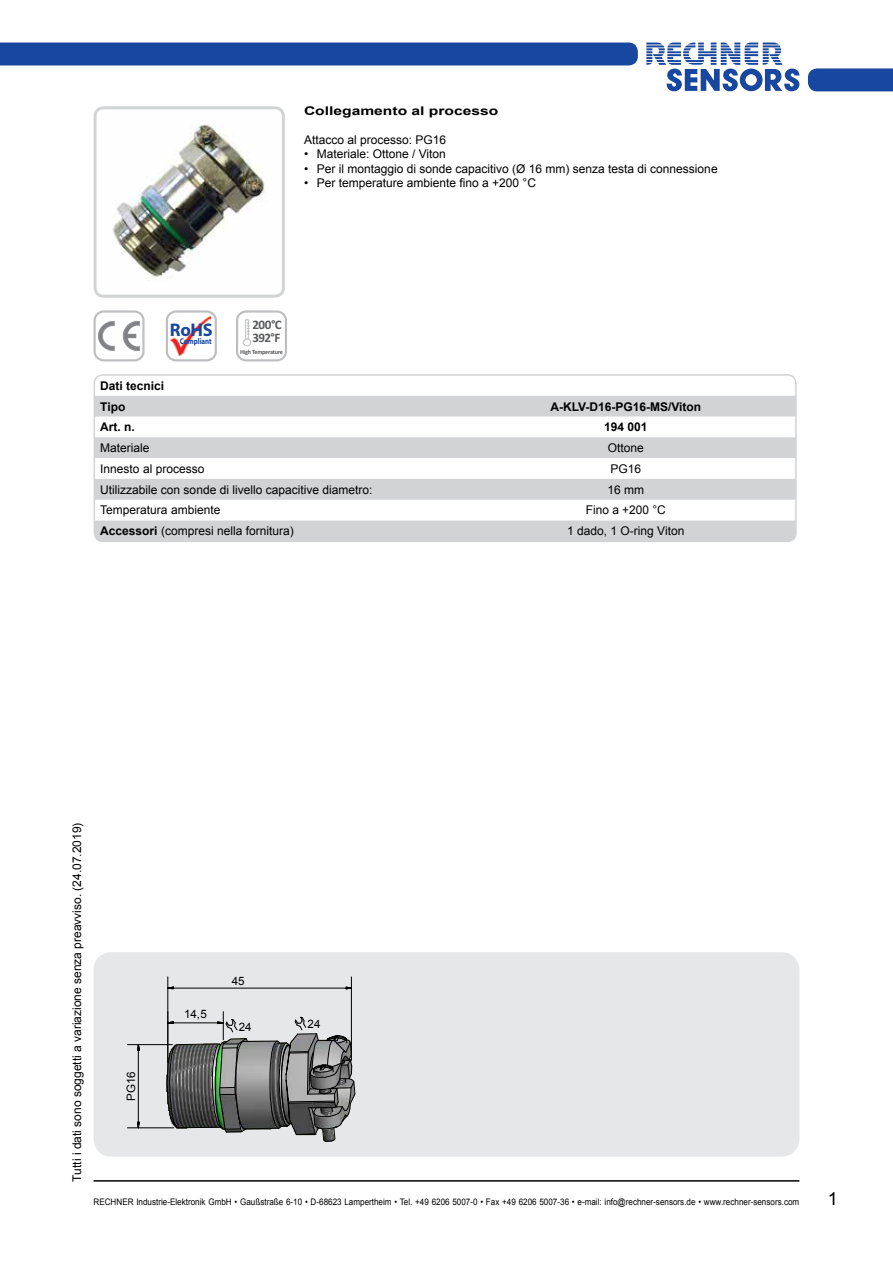
<style>
.page{position:relative;width:893px;height:1263px;background:#fff}
.page>*{position:absolute;margin:0;border:0;box-sizing:border-box;transform-origin:0 0}
.t1{font:700 18.3px "Myriad Pro";color:#17479e}
.t2{font:18px "Arial";color:#000}
.t3{font:700 13.05px/13px "Calibri";letter-spacing:-.045em;color:#58595b}
.t4{font:12px "Arial";color:#000}
.t5{font:700 12px/20.7px "Arial";color:#000}
.t6{font:700 12px "Arial";color:#000;scale:1.3 1}
.t7{font:11.55px "Arial";letter-spacing:-.01em;color:#000}
.t8{font:9px "Arial";color:#000;scale:.9 1}
.t9{font:700 8.4px "Myriad Pro";color:#17479e;scale:.82 1}
.t10{font:700 6.3px "Calibri";letter-spacing:-.045em;color:#58595b}
.s1{font-weight:700}
</style>
<div class="page">
<svg style="left:646px;top:43px;width:153px;height:48px"></svg>
<div style="left:808px;top:68px;width:85px;height:23px;background:#17479e"></div>
<hr style="left:94px;top:1180px;width:705px;height:1px;background:#000">
<div style="left:0;top:43px;width:638px;height:22px;background:#17479e"></div>
<div style="left:94px;top:952px;width:705px;height:205px;background:#e6e7e8;border-radius:18px"></div>
<div style="left:94px;top:310px;width:51px;height:51px;border:2px solid #bcbec0;border-radius:9px"></div>
<svg style="left:98px;top:321px;width:42px;height:30px"></svg>
<div style="left:166px;top:310px;width:51px;height:51px;border:2px solid #bcbec0;border-radius:9px"></div>
<img style="left:171px;top:316px;width:39px;height:40px">
<img style="left:98px;top:110px;width:183px;height:184px">
<div style="left:94px;top:106px;width:191px;height:192px;border:3px solid #d1d3d4;border-radius:9px"></div>
<svg style="left:166px;top:976px;width:189px;height:166px"></svg>
<hr style="left:168px;top:1012px;width:1px;height:51px;background:#000">
<svg style="left:137px;top:1045px;width:3px;height:9px"></svg>
<svg style="left:137px;top:1122px;width:3px;height:7px"></svg>
<hr style="left:138px;top:1050px;width:1px;height:72px;background:#000">
<hr style="left:127px;top:1044px;width:45px;height:1px;background:#000">
<hr style="left:127px;top:1127px;width:47px;height:1px;background:#000">
<div style="left:236px;top:310px;width:51px;height:51px;border:2px solid #bcbec0;border-radius:9px"></div>
<div style="left:243px;top:339px;width:8px;height:7px;border:1px solid #bcbec0;border-radius:50%"></div>
<div style="left:245px;top:319px;width:3px;height:20px;border:1px solid #bcbec0"></div>
<svg style="left:246px;top:320px;width:4px;height:19px"></svg>
<svg style="left:94px;top:396px;width:700px;height:145px;fill:#d1d3d4"></svg>
<div style="left:94px;top:374px;width:703px;height:168px;border:2px solid #d1d3d4;border-radius:9px"></div>
<p class="t6" style="left:304px;top:103px;width:151px">Collegamento al processo</p>
<p class="t4" style="left:304px;top:132px;width:144px">Attacco al processo: PG16</p>
<p class="t4" style="left:304px;top:146px;width:143px">• Materiale: Ottone / Viton</p>
<p class="t4" style="left:304px;top:161px;width:415px">• Per il montaggio di sonde capacitivo (Ø 16 mm) senza testa di connessione</p>
<p class="t4" style="left:304px;top:175px;width:233px">• Per temperature ambiente fino a +200 °C</p>
<h1 class="t1" style="left:170px;top:318px;width:44px">RoHS</h1>
<p class="t9" style="left:180px;top:335px;width:41px">Compliant</p>
<p class="t5" style="left:100px;top:376px;width:66px">Dati tecnici<br>Tipo</p>
<p class="t3" style="left:252px;top:318px;width:31px">200°C<br>392°F</p>
<p class="t10" style="left:240px;top:348px;width:44px">High Temperature</p>
<p class="t5" style="left:550px;top:396px;width:152px">A-KLV-D16-PG16-MS/Viton</p>
<p class="t5" style="left:100px;top:417px;width:36px">Art. n.</p>
<p class="t5" style="left:604px;top:417px;width:45px">194 001</p>
<p class="t4" style="left:100px;top:440px;width:51px">Materiale</p>
<p class="t4" style="left:608px;top:440px;width:38px">Ottone</p>
<p class="t4" style="left:100px;top:461px;width:106px">Innesto al processo</p>
<p class="t4" style="left:610px;top:461px;width:32px">PG16</p>
<p class="t4" style="left:100px;top:482px;width:274px">Utilizzabile con sonde di livello capacitive diametro:</p>
<p class="t4" style="left:607px;top:482px;width:38px">16 mm</p>
<p class="t4" style="left:100px;top:502px;width:122px">Temperatura ambiente</p>
<p class="t4" style="left:586px;top:502px;width:81px">Fino a +200 °C</p>
<p class="t4" style="left:100px;top:523px;width:195px"><span class="s1">Accessori</span> (compresi nella fornitura)</p>
<p class="t4" style="left:567px;top:523px;width:119px">1 dado, 1 O-ring Viton</p>
<p class="t4" style="left:69px;top:1181px;width:361px;rotate:-90deg">Tutti i dati sono soggetti a variazione senza preavviso. (24.07.2019)</p>
<p class="t7" style="left:124px;top:1101px;width:31px;rotate:-90deg">PG16</p>
<p class="t7" style="left:184px;top:1006px;width:24px">14,5</p>
<p class="t7" style="left:232px;top:973px;width:14px">45</p>
<p class="t7" style="left:239px;top:1019px;width:14px">24</p>
<p class="t7" style="left:308px;top:1017px;width:15px">24</p>
<p class="t8" style="left:94px;top:1196px;width:786px">RECHNER Industrie-Elektronik GmbH • Gaußstraße 6-10 • D-68623 Lampertheim • Tel. +49 6206 5007-0 • Fax +49 6206 5007-36 • e-mail: info@rechner-sensors.de • www.rechner-sensors.com</p>
<h2 class="t2" style="left:828px;top:1187px;width:12px">1</h2>
</div>
